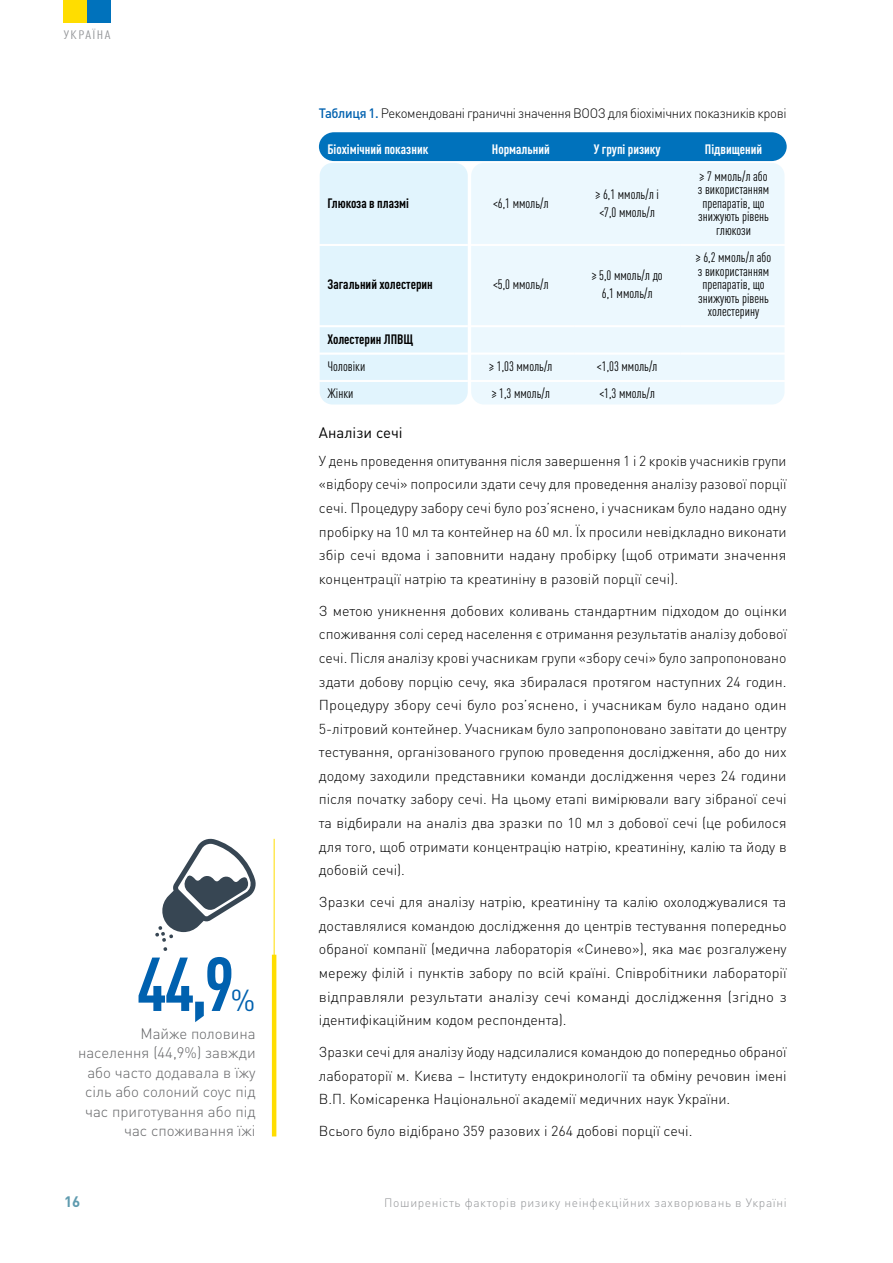
<style>
.page{position:relative;width:893px;height:1263px;background:#fff}
.page>*{position:absolute;margin:0;border:0;box-sizing:border-box;transform-origin:0 0}
.t1{font:700 condensed 75px "DIN Pro";color:#0061af}
.t2{font:30px "DIN Pro";color:#0061af}
.t3{font:300 15px/19.5px "DIN Pro";color:#636466;text-align:right}
.t4{font:15px "DIN Pro";color:#000}
.t5{font:700 15px "DIN Pro";color:#5f9baf}
.t6{font:300 14.25px/23.5px "DIN Pro";color:#000;text-align:justify}
.t7{font:condensed 13.5px/13.5px "DIN Pro";color:#000;text-align:center}
.t8{font:300 13.5px "DIN Pro";letter-spacing:-.025em;color:#000;scale:.96 1}
.t9{font:700 condensed 13.5px "DIN Pro";color:#fff}
.t10{font:700 condensed 13.5px "DIN Pro";color:#000}
.t11{font:condensed 12.15px "DIN Pro";letter-spacing:.095em;color:#939598;scale:1.24 1}
.t12{font:300 12px "DIN Pro";letter-spacing:.05em;color:#939598}
.s1{font-weight:500;color:#0061af}
</style>
<div class="page">
<div style="left:64px;top:0;width:23px;height:22px;background:#fd0"></div>
<div style="left:87px;top:0;width:24px;height:22px;background:#0072bc"></div>
<div style="left:320px;top:163px;width:148px;height:241px;background:#e1f4fd;border-radius:13px"></div>
<div style="left:471px;top:163px;width:313px;height:241px;background:#ecf8fe;border-radius:13px"></div>
<div style="left:319px;top:132px;width:468px;height:29px;background:#0072bc"></div>
<hr style="left:319px;top:244px;width:149px;height:1px;background:#fff">
<hr style="left:319px;top:245px;width:149px;height:1px;background:#fff">
<hr style="left:468px;top:244px;width:106px;height:1px;background:#fff">
<hr style="left:468px;top:245px;width:106px;height:1px;background:#fff">
<hr style="left:574px;top:244px;width:106px;height:1px;background:#fff">
<hr style="left:574px;top:245px;width:106px;height:1px;background:#fff">
<hr style="left:680px;top:244px;width:107px;height:1px;background:#fff">
<hr style="left:680px;top:245px;width:107px;height:1px;background:#fff">
<hr style="left:319px;top:325px;width:149px;height:1px;background:#fff">
<hr style="left:319px;top:326px;width:149px;height:1px;background:#fff">
<hr style="left:468px;top:325px;width:106px;height:1px;background:#fff">
<hr style="left:468px;top:326px;width:106px;height:1px;background:#fff">
<hr style="left:574px;top:325px;width:106px;height:1px;background:#fff">
<hr style="left:574px;top:326px;width:106px;height:1px;background:#fff">
<hr style="left:680px;top:325px;width:107px;height:1px;background:#fff">
<hr style="left:680px;top:326px;width:107px;height:1px;background:#fff">
<hr style="left:319px;top:353px;width:149px;height:1px;background:#fff">
<hr style="left:319px;top:354px;width:149px;height:1px;background:#fff">
<hr style="left:468px;top:353px;width:106px;height:1px;background:#fff">
<hr style="left:468px;top:354px;width:106px;height:1px;background:#fff">
<hr style="left:574px;top:353px;width:106px;height:1px;background:#fff">
<hr style="left:574px;top:354px;width:106px;height:1px;background:#fff">
<hr style="left:680px;top:353px;width:107px;height:1px;background:#fff">
<hr style="left:680px;top:354px;width:107px;height:1px;background:#fff">
<hr style="left:319px;top:380px;width:149px;height:1px;background:#fff">
<hr style="left:319px;top:381px;width:149px;height:1px;background:#fff">
<hr style="left:468px;top:380px;width:106px;height:1px;background:#fff">
<hr style="left:468px;top:381px;width:106px;height:1px;background:#fff">
<hr style="left:574px;top:380px;width:106px;height:1px;background:#fff">
<hr style="left:574px;top:381px;width:106px;height:1px;background:#fff">
<hr style="left:680px;top:380px;width:107px;height:1px;background:#fff">
<hr style="left:680px;top:381px;width:107px;height:1px;background:#fff">
<svg style="left:155px;top:838px;width:101px;height:113px"></svg>
<hr style="left:274px;top:839px;width:1px;height:284px;background:#fd0">
<hr style="left:272px;top:955px;width:4px;height:181px;background:#fd0">
<p class="t11" style="left:64px;top:26px;width:39px">УКРАЇНА</p>
<h1 class="t1" style="left:137px;top:928px;width:99px">44,9</h1>
<h2 class="t2" style="left:231px;top:976px;width:26px">%</h2>
<p class="t3" style="left:78px;top:1022px;width:179px">Майже половина населення (44,9%) завжди або часто додавала в їжу сіль або солоний соус під час приготування або під час споживання їжі</p>
<p class="t8" style="left:319px;top:102px;width:489px"><span class="s1">Таблиця 1.</span> Рекомендовані граничні значення ВООЗ для біохімічних показників крові</p>
<p class="t9" style="left:327px;top:139px;width:102px">Біохімічний показник</p>
<p class="t9" style="left:492px;top:139px;width:60px">Нормальний</p>
<p class="t9" style="left:594px;top:139px;width:69px">У групі ризику</p>
<p class="t9" style="left:705px;top:139px;width:59px">Підвищений</p>
<p class="t10" style="left:327px;top:193px;width:83px">Глюкоза в плазмі</p>
<p class="t7" style="left:493px;top:195px;width:57px">&lt;6,1 ммоль/л</p>
<p class="t7" style="left:595px;top:184px;width:65px;line-height:18px;text-align:left">≥ 6,1 ммоль/л і &lt;7,0 ммоль/л</p>
<p class="t10" style="left:327px;top:274px;width:107px">Загальний холестерин</p>
<p class="t7" style="left:493px;top:277px;width:57px">&lt;5,0 ммоль/л</p>
<p class="t7" style="left:592px;top:265px;width:72px;line-height:18px">≥ 5,0 ммоль/л до<br>6,1 ммоль/л</p>
<p class="t7" style="left:698px;top:168px;width:73px">≥ 7 ммоль/л або з використанням препаратів, що знижують рівень глюкози</p>
<p class="t7" style="left:696px;top:250px;width:77px">≥ 6,2 ммоль/л або з використанням препаратів, що знижують рівень холестерину</p>
<p class="t10" style="left:327px;top:329px;width:87px">Холестерин ЛПВЩ</p>
<p class="t7" style="left:327px;top:358px;width:39px">Чоловіки</p>
<p class="t7" style="left:489px;top:358px;width:65px">≥ 1,03 ммоль/л</p>
<p class="t7" style="left:597px;top:358px;width:62px">&lt;1,03 ммоль/л</p>
<p class="t7" style="left:327px;top:386px;width:28px">Жінки</p>
<p class="t7" style="left:492px;top:386px;width:60px">≥ 1,3 ммоль/л</p>
<p class="t7" style="left:599px;top:386px;width:57px">&lt;1,3 ммоль/л</p>
<p class="t4" style="left:319px;top:421px;width:85px">Аналізи сечі</p>
<p class="t6" style="left:319px;top:448px;width:469px">У день проведення опитування після завершення 1 і 2 кроків учасників групи «відбору сечі» попросили здати сечу для проведення аналізу разової порції сечі. Процедуру забору сечі було роз’яснено, і учасникам було надано одну пробірку на 10 мл та контейнер на 60 мл. Їх просили невідкладно виконати збір сечі вдома і заповнити надану пробірку (щоб отримати значення концентрації натрію та креатиніну в разовій порції сечі).</p>
<p class="t6" style="left:319px;top:598px;width:469px">З метою уникнення добових коливань стандартним підходом до оцінки споживання солі серед населення є отримання результатів аналізу добової сечі. Після аналізу крові учасникам групи «збору сечі» було запропоновано здати добову порцію сечу, яка збиралася протягом наступних 24 годин.<br>Процедуру збору сечі було роз’яснено, і учасникам було надано один 5-літровий контейнер. Учасникам було запропоновано завітати до центру тестування, організованого групою проведення дослідження, або до них додому заходили представники команди дослідження через 24 години після початку забору сечі. На цьому етапі вимірювали вагу зібраної сечі та відбирали на аналіз два зразки по 10 мл з добової сечі (це робилося для того, щоб отримати концентрацію натрію, креатиніну, калію та йоду в добовій сечі).</p>
<p class="t6" style="left:319px;top:889px;width:469px">Зразки сечі для аналізу натрію, креатиніну та калію охолоджувалися та доставлялися командою дослідження до центрів тестування попередньо обраної компанії (медична лабораторія «Синево»), яка має розгалужену мережу філій і пунктів забору по всій країні. Співробітники лабораторії відправляли результати аналізу сечі команді дослідження (згідно з ідентифікаційним кодом респондента).</p>
<p class="t6" style="left:319px;top:1039px;width:469px">Зразки сечі для аналізу йоду надсилалися командою до попередньо обраної лабораторії м. Києва – Інституту ендокринології та обміну речовин імені В.П. Комісаренка Національної академії медичних наук України.</p>
<p class="t6" style="left:319px;top:1118px;width:375px">Всього було відібрано 359 разових і 264 добові порції сечі.</p>
<p class="t5" style="left:64px;top:1189px;width:18px">16</p>
<p class="t12" style="left:384px;top:1193px;width:404px">Поширеність факторів ризику неінфекційних захворювань в Україні</p>
</div>
